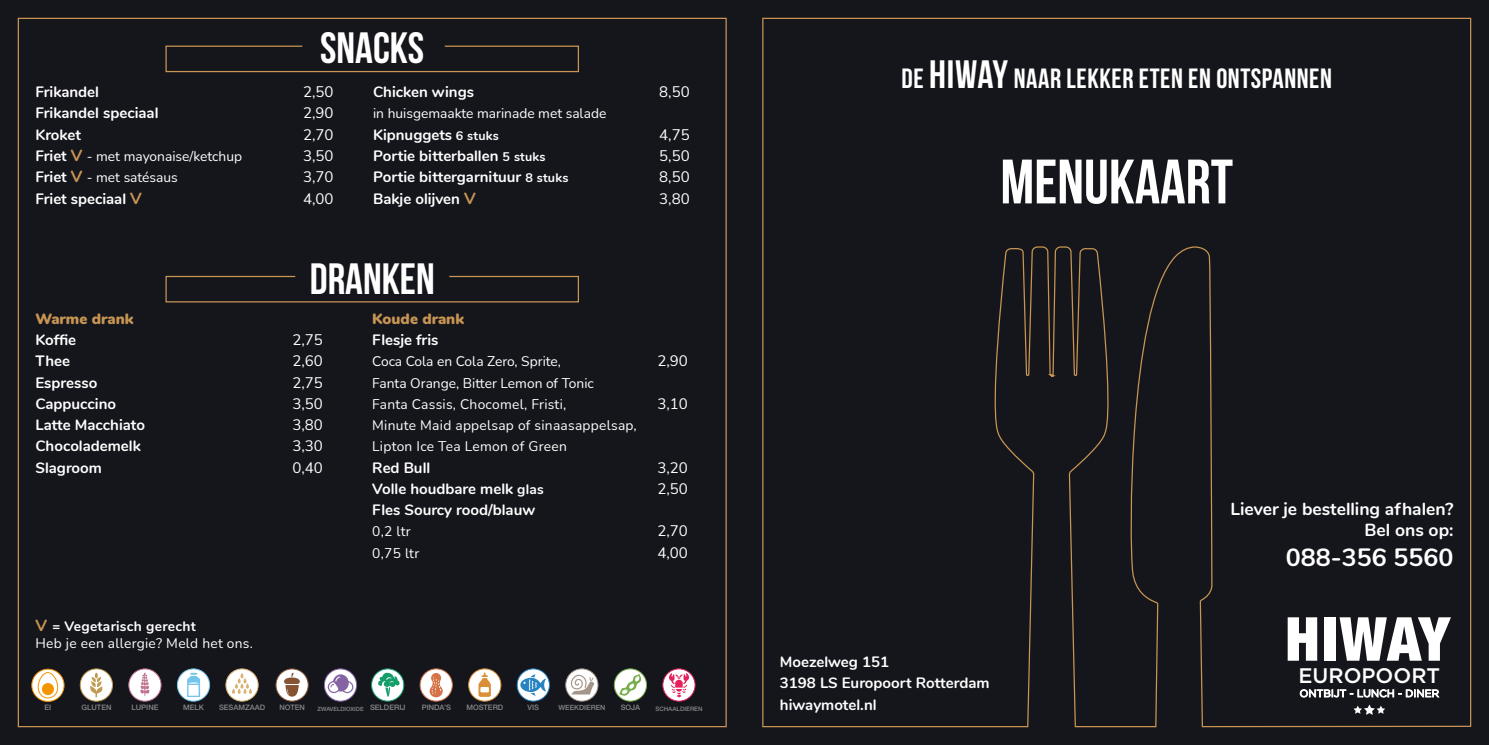
<style>
.page{position:relative;width:1489px;height:745px;background:#fff}
.page>*{position:absolute;margin:0;border:0;box-sizing:border-box;transform-origin:0 0}
.t1{font:62.5px "Bebas Neue";color:#fff}
.t2{font:43.75px "Bebas Neue";color:#fff}
.t3{font:27.75px "Bebas Neue";letter-spacing:.02em;color:#fff}
.t4{font:700 25px "Nunito";color:#fff}
.t5{font:500 21px "Gotham";color:#fff}
.t6{font:700 17.5px/21px "Nunito";color:#fff;text-align:right}
.t7{font:700 15px/21.2px "Nunito";color:#fff}
.t8{font:15px "Nunito";color:#fff}
.t9{font:900 15px "Nunito";color:#c89553}
.t10{font:13.75px "Nunito";color:#fff}
.t11{font:13.75px/17.5px "Nunito";letter-spacing:.02em;color:#fff}
.t12{font:10.38px "Gotham";color:#fff}
.t13{font:500 7.5px "Helvetica Neue LT Std";color:#87888a}
.t14{font:500 7.12px "Helvetica Neue LT Std";color:#87888a}
.t15{font:500 6.12px "Helvetica Neue LT Std";color:#87888a}
.t16{font:500 5.75px "Helvetica Neue LT Std";color:#87888a}
.s1{font-size:12.5px}
.s2{font-weight:700;font-size:15px}
.s3{font-weight:700;font-size:16.25px;color:#c89553}
.s4{font-size:16.25px;color:#c89553}
.s5{font-size:13.75px}
.s6{font-weight:700}
.s7{font-size:7.5px}
.s8{font-size:39.5px}
</style>
<div class="page">
<div style="left:0;top:0;width:1488px;height:744px;background:#15161c"></div>
<svg style="left:32px;top:668px;width:32px;height:33px"></svg>
<div style="left:31px;top:668px;width:34px;height:33px;border:1px solid #f29500;border-radius:50%"></div>
<svg style="left:37px;top:671px;width:22px;height:27px"></svg>
<div style="left:80px;top:668px;width:32px;height:32px;background:#fff;border-radius:50%"></div>
<div style="left:80px;top:668px;width:33px;height:33px;border:1px solid #c19a52;border-radius:50%"></div>
<svg style="left:90px;top:672px;width:12px;height:24px"></svg>
<div style="left:129px;top:668px;width:32px;height:32px;background:#fff;border-radius:50%"></div>
<div style="left:128px;top:668px;width:33px;height:33px;border:1px solid #c27492;border-radius:50%"></div>
<svg style="left:140px;top:672px;width:10px;height:23px"></svg>
<svg style="left:177px;top:668px;width:32px;height:32px"></svg>
<div style="left:177px;top:668px;width:33px;height:33px;border:1px solid #75c5ea;border-radius:50%"></div>
<svg style="left:187px;top:672px;width:13px;height:24px"></svg>
<svg style="left:468px;top:668px;width:33px;height:32px"></svg>
<div style="left:468px;top:668px;width:33px;height:33px;border:1px solid #da8f38;border-radius:50%"></div>
<svg style="left:478px;top:671px;width:13px;height:25px"></svg>
<div style="left:276px;top:668px;width:32px;height:32px;background:#fff;border-radius:50%"></div>
<div style="left:275px;top:668px;width:34px;height:33px;border:1px solid #865433;border-radius:50%"></div>
<svg style="left:284px;top:672px;width:16px;height:24px"></svg>
<svg style="left:420px;top:668px;width:32px;height:32px"></svg>
<div style="left:419px;top:668px;width:34px;height:33px;border:1px solid #d36f44;border-radius:50%"></div>
<svg style="left:429px;top:672px;width:13px;height:24px"></svg>
<svg style="left:662px;top:668px;width:33px;height:32px"></svg>
<div style="left:662px;top:668px;width:33px;height:33px;border:1px solid #e4215c;border-radius:50%"></div>
<svg style="left:669px;top:672px;width:20px;height:24px"></svg>
<svg style="left:371px;top:668px;width:33px;height:32px"></svg>
<div style="left:371px;top:668px;width:33px;height:33px;border:1px solid #139e6a;border-radius:50%"></div>
<svg style="left:378px;top:672px;width:21px;height:25px"></svg>
<svg style="left:226px;top:668px;width:32px;height:32px"></svg>
<div style="left:225px;top:668px;width:34px;height:33px;border:1px solid #dbb271;border-radius:50%"></div>
<svg style="left:232px;top:672px;width:20px;height:21px"></svg>
<svg style="left:614px;top:668px;width:32px;height:32px"></svg>
<div style="left:613px;top:668px;width:34px;height:33px;border:1px solid #77ad4a;border-radius:50%"></div>
<svg style="left:619px;top:673px;width:22px;height:22px"></svg>
<svg style="left:517px;top:668px;width:32px;height:32px"></svg>
<div style="left:516px;top:668px;width:34px;height:33px;border:1px solid #2883c1;border-radius:50%"></div>
<svg style="left:520px;top:673px;width:26px;height:22px"></svg>
<svg style="left:565px;top:668px;width:33px;height:32px"></svg>
<div style="left:565px;top:668px;width:33px;height:33px;border:1px solid #a5968b;border-radius:50%"></div>
<svg style="left:570px;top:673px;width:24px;height:21px"></svg>
<svg style="left:324px;top:668px;width:32px;height:32px"></svg>
<div style="left:324px;top:668px;width:33px;height:33px;border:1px solid #8664a4;border-radius:50%"></div>
<svg style="left:333px;top:674px;width:16px;height:17px"></svg>
<svg style="left:328px;top:676px;width:25px;height:16px"></svg>
<svg style="left:762px;top:17px;width:709px;height:710px"></svg>
<svg style="left:165px;top:45px;width:414px;height:28px"></svg>
<svg style="left:165px;top:275px;width:414px;height:28px"></svg>
<h2 class="t2" style="left:320px;top:24px;width:105px">SNACKS</h2>
<p class="t7" style="left:35px;top:80px;width:65px">Frikandel</p>
<p class="t8" style="left:303px;top:81px;width:32px">2,50</p>
<p class="t7" style="left:373px;top:80px;width:102px">Chicken wings</p>
<p class="t8" style="left:659px;top:81px;width:32px">8,50</p>
<p class="t7" style="left:35px;top:102px;width:125px">Frikandel speciaal</p>
<p class="t8" style="left:303px;top:103px;width:32px">2,90</p>
<p class="t10" style="left:373px;top:104px;width:235px">in huisgemaakte marinade met salade</p>
<p class="t7" style="left:35px;top:123px;width:47px">Kroket</p>
<p class="t8" style="left:303px;top:124px;width:32px">2,70</p>
<p class="t7" style="left:373px;top:123px;width:127px">Kipnuggets <span class="s1">6 stuks</span></p>
<p class="t8" style="left:659px;top:124px;width:32px">4,75</p>
<p class="t10" style="left:35px;top:146px;width:208px"><span class="s2">Friet</span> <span class="s3">V</span> - met mayonaise/ketchup</p>
<p class="t8" style="left:303px;top:145px;width:32px">3,50</p>
<p class="t7" style="left:373px;top:144px;width:174px">Portie bitterballen <span class="s1">5 stuks</span></p>
<p class="t8" style="left:659px;top:145px;width:32px">5,50</p>
<p class="t10" style="left:35px;top:168px;width:144px"><span class="s2">Friet</span> <span class="s3">V</span> - met satésaus</p>
<p class="t8" style="left:303px;top:166px;width:32px">3,70</p>
<p class="t7" style="left:373px;top:165px;width:197px">Portie bittergarnituur <span class="s1">8 stuks</span></p>
<p class="t8" style="left:659px;top:166px;width:32px">8,50</p>
<p class="t7" style="left:35px;top:187px;width:108px">Friet speciaal <span class="s4">V</span></p>
<p class="t8" style="left:303px;top:188px;width:32px">4,00</p>
<p class="t7" style="left:373px;top:187px;width:104px">Bakje olijven <span class="s4">V</span></p>
<p class="t8" style="left:659px;top:188px;width:32px">3,80</p>
<h2 class="t2" style="left:310px;top:254px;width:126px">DRANKEN</h2>
<p class="t9" style="left:35px;top:307px;width:99px">Warme drank</p>
<p class="t9" style="left:372px;top:307px;width:93px">Koude drank</p>
<p class="t7" style="left:35px;top:328px;width:42px">Koffie</p>
<p class="t8" style="left:292px;top:329px;width:32px">2,75</p>
<p class="t7" style="left:372px;top:328px;width:68px">Flesje fris</p>
<p class="t7" style="left:35px;top:349px;width:36px">Thee</p>
<p class="t8" style="left:292px;top:350px;width:32px">2,60</p>
<p class="t10" style="left:372px;top:351px;width:190px">Coca Cola en Cola Zero, Sprite,</p>
<p class="t8" style="left:657px;top:350px;width:32px">2,90</p>
<p class="t7" style="left:35px;top:370px;width:63px">Espresso</p>
<p class="t8" style="left:292px;top:371px;width:32px">2,75</p>
<p class="t10" style="left:372px;top:373px;width:223px">Fanta Orange, Bitter Lemon of Tonic</p>
<p class="t7" style="left:35px;top:392px;width:82px">Cappuccino</p>
<p class="t8" style="left:292px;top:393px;width:32px">3,50</p>
<p class="t11" style="left:372px;top:394px;width:196px">Fanta Cassis, Chocomel, Fristi,</p>
<p class="t8" style="left:657px;top:393px;width:32px">3,10</p>
<p class="t7" style="left:35px;top:413px;width:111px">Latte Macchiato</p>
<p class="t8" style="left:292px;top:414px;width:32px">3,80</p>
<p class="t11" style="left:372px;top:416px;width:266px">Minute Maid appelsap of sinaasappelsap,</p>
<p class="t7" style="left:35px;top:434px;width:107px">Chocolademelk</p>
<p class="t8" style="left:292px;top:435px;width:32px">3,30</p>
<p class="t11" style="left:372px;top:437px;width:196px">Lipton Ice Tea Lemon of Green</p>
<p class="t7" style="left:35px;top:455px;width:68px">Slagroom</p>
<p class="t8" style="left:292px;top:456px;width:32px">0,40</p>
<p class="t7" style="left:372px;top:455px;width:60px">Red Bull</p>
<p class="t8" style="left:657px;top:456px;width:32px">3,20</p>
<p class="t7" style="left:372px;top:477px;width:173px">Volle houdbare melk <span class="s5">glas</span></p>
<p class="t8" style="left:657px;top:478px;width:32px">2,50</p>
<p class="t7" style="left:372px;top:498px;width:164px">Fles Sourcy rood/blauw</p>
<p class="t10" style="left:372px;top:521px;width:40px">0,2 ltr</p>
<p class="t8" style="left:657px;top:520px;width:32px">2,70</p>
<p class="t10" style="left:372px;top:543px;width:49px">0,75 ltr</p>
<p class="t8" style="left:657px;top:541px;width:32px">4,00</p>
<p class="t11" style="left:35px;top:616px;width:219px"><span class="s3">V</span> <span class="s6">= Vegetarisch gerecht<br></span>Heb je een allergie? Meld het ons.</p>
<p class="t13" style="left:45px;top:702px;width:8px">EI</p>
<p class="t13" style="left:81px;top:702px;width:31px">GLUTEN</p>
<p class="t13" style="left:132px;top:702px;width:28px">LUPINE</p>
<p class="t13" style="left:183px;top:702px;width:22px">MELK</p>
<p class="t13" style="left:219px;top:702px;width:48px">SESAMZAAD</p>
<p class="t13" style="left:279px;top:702px;width:27px">NOTEN</p>
<p class="t16" style="left:317px;top:704px;width:90px">ZWAVELDIOXIDE <span class="s7">SELDERIJ</span></p>
<p class="t13" style="left:421px;top:702px;width:31px">PINDA’S</p>
<p class="t13" style="left:466px;top:702px;width:39px">MOSTERD</p>
<p class="t13" style="left:527px;top:702px;width:13px">VIS</p>
<p class="t14" style="left:558px;top:703px;width:48px">WEEKDIEREN</p>
<p class="t13" style="left:620px;top:702px;width:21px">SOJA</p>
<p class="t15" style="left:655px;top:704px;width:49px">SCHAALDIEREN</p>
<h3 class="t3" style="left:901px;top:63px;width:432px">DE <span class="s8">HIWAY</span> NAAR LEKKER ETEN EN ONTSPANNEN</h3>
<h1 class="t1" style="left:1000px;top:147px;width:234px">MENUKAART</h1>
<p class="t7" style="left:780px;top:649px;width:211px">Moezelweg 151<br>3198 LS Europoort Rotterdam hiwaymotel.nl</p>
<p class="t6" style="left:1230px;top:496px;width:225px">Liever je bestelling afhalen?<br>Bel ons op:</p>
<h3 class="t4" style="left:1285px;top:538px;width:169px">088-356 5560</h3>
<h3 class="t5" style="left:1298px;top:661px;width:143px">EUROPOORT</h3>
<p class="t12" style="left:1299px;top:686px;width:141px">ONTBIJT - LUNCH - DINER</p>
</div>
